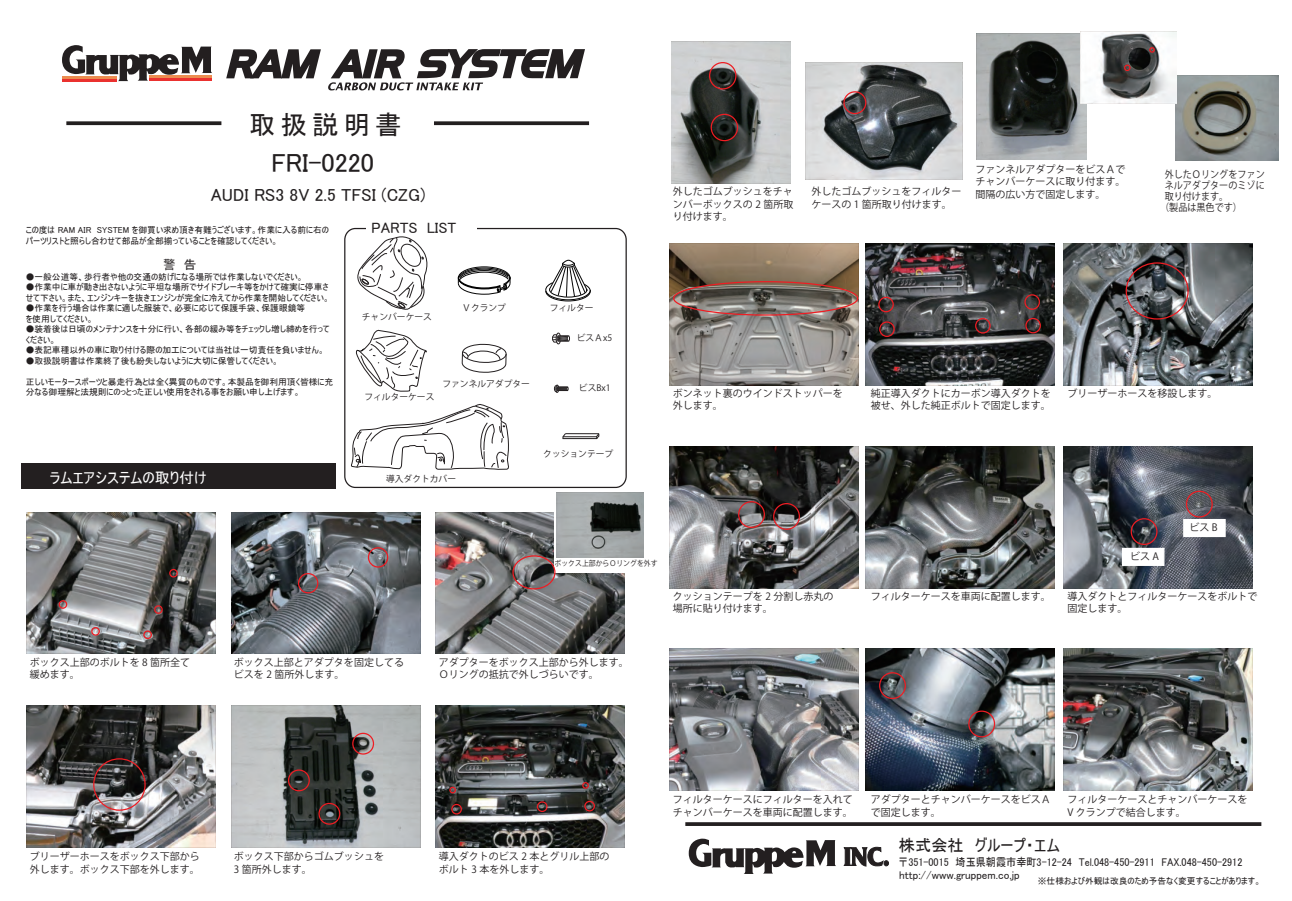
<style>
.page{position:relative;width:1292px;height:901px;background:#fff}
.page>*{position:absolute;margin:0;border:0;box-sizing:border-box;transform-origin:0 0}
.t1{font:26.25px/38.2px "MS UI Gothic";color:#231f20;text-align:center}
.t2{font:17.5px "MS UI Gothic";color:#231f20}
.t3{font:16.25px "MS UI Gothic";color:#231f20}
.t4{font:15px "MS UI Gothic";color:#fff}
.t5{font:15px "MS UI Gothic";color:#231f20}
.t6{font:12.5px "MS UI Gothic";color:#231f20}
.t7{font:11.25px/12.9px "MS UI Gothic";color:#231f20;scale:.9 1}
.t8{font:10px/12.5px "Koz Go Pro";color:#231f20}
.t9{font:10px "Koz Go Pro";color:#231f20;scale:.91 1}
.t10{font:8.75px/10.5px "MS UI Gothic";color:#231f20}
.t11{font:8.75px "Koz Go Pro";color:#231f20}
.t12{font:7.5px "Koz Go Pro";color:#231f20;scale:.92 1}
</style>
<div class="page">
<div style="left:21px;top:464px;width:314px;height:25px;background:#231f20"></div>
<svg style="left:66px;top:121px;width:155px;height:4px"></svg>
<svg style="left:434px;top:121px;width:155px;height:4px"></svg>
<svg style="left:62px;top:45px;width:150px;height:36px"></svg>
<svg style="left:843px;top:846px;width:46px;height:20px"></svg>
<svg style="left:688px;top:838px;width:148px;height:35px"></svg>
<hr style="left:685px;top:822px;width:576px;height:3px;background:#231f20">
<svg style="left:226px;top:49px;width:95px;height:29px"></svg>
<svg style="left:328px;top:49px;width:257px;height:41px"></svg>
<div style="left:344px;top:228px;width:283px;height:260px;border:1px solid #231f20;border-radius:11px"></div>
<div style="left:366px;top:219px;width:111px;height:17px;background:#fff"></div>
<svg style="left:554px;top:384px;width:14px;height:9px"></svg>
<div style="left:556px;top:333px;width:5px;height:11px;border:1px solid #231f20;border-radius:50%"></div>
<svg style="left:552px;top:334px;width:18px;height:8px"></svg>
<img style="left:27px;top:512px;width:189px;height:141px">
<div style="left:91px;top:627px;width:9px;height:8px;border:1px solid #ee1d23;border-radius:50%"></div>
<div style="left:59px;top:600px;width:8px;height:8px;border:1px solid #ee1d23;border-radius:50%"></div>
<div style="left:143px;top:630px;width:9px;height:9px;border:1px solid #ee1d23;border-radius:50%"></div>
<div style="left:154px;top:605px;width:9px;height:8px;border:1px solid #ee1d23;border-radius:50%"></div>
<div style="left:169px;top:568px;width:9px;height:9px;border:1px solid #ee1d23;border-radius:50%"></div>
<img style="left:231px;top:512px;width:189px;height:141px">
<div style="left:298px;top:573px;width:20px;height:20px;border:1px solid #ee1d23;border-radius:50%"></div>
<img style="left:436px;top:512px;width:189px;height:141px">
<img style="left:27px;top:705px;width:189px;height:142px">
<div style="left:93px;top:758px;width:53px;height:52px;border:1px solid #ee1d23;border-radius:50%"></div>
<img style="left:231px;top:705px;width:189px;height:142px">
<div style="left:352px;top:732px;width:22px;height:22px;border:1px solid #ee1d23;border-radius:50%"></div>
<div style="left:288px;top:769px;width:22px;height:22px;border:1px solid #ee1d23;border-radius:50%"></div>
<div style="left:318px;top:802px;width:22px;height:22px;border:1px solid #ee1d23;border-radius:50%"></div>
<img style="left:436px;top:705px;width:189px;height:142px">
<div style="left:582px;top:782px;width:7px;height:6px;border:1px solid #ee1d23;border-radius:50%"></div>
<div style="left:449px;top:786px;width:7px;height:7px;border:1px solid #ee1d23;border-radius:50%"></div>
<div style="left:584px;top:800px;width:11px;height:11px;border:1px solid #ee1d23;border-radius:50%"></div>
<div style="left:537px;top:801px;width:10px;height:10px;border:1px solid #ee1d23;border-radius:50%"></div>
<div style="left:451px;top:803px;width:11px;height:11px;border:1px solid #ee1d23;border-radius:50%"></div>
<div style="left:554px;top:496px;width:89px;height:76px;background:#fff"></div>
<img style="left:556px;top:492px;width:87px;height:65px">
<img style="left:669px;top:243px;width:189px;height:142px">
<div style="left:673px;top:281px;width:185px;height:34px;border:1px solid #ee1d23;border-radius:50%"></div>
<img style="left:866px;top:243px;width:189px;height:142px">
<div style="left:879px;top:321px;width:15px;height:16px;border:1px solid #ee1d23;border-radius:50%"></div>
<div style="left:975px;top:318px;width:15px;height:15px;border:1px solid #ee1d23;border-radius:50%"></div>
<div style="left:1025px;top:318px;width:16px;height:15px;border:1px solid #ee1d23;border-radius:50%"></div>
<div style="left:1024px;top:294px;width:16px;height:16px;border:1px solid #ee1d23;border-radius:50%"></div>
<div style="left:878px;top:297px;width:16px;height:15px;border:1px solid #ee1d23;border-radius:50%"></div>
<img style="left:1063px;top:243px;width:189px;height:142px">
<div style="left:1125px;top:262px;width:63px;height:57px;border:1px solid #ee1d23;border-radius:50%"></div>
<img style="left:669px;top:446px;width:189px;height:142px">
<div style="left:738px;top:501px;width:27px;height:27px;border:1px solid #ee1d23;border-radius:50%"></div>
<div style="left:773px;top:503px;width:27px;height:27px;border:1px solid #ee1d23;border-radius:50%"></div>
<img style="left:866px;top:446px;width:189px;height:142px">
<img style="left:1063px;top:446px;width:189px;height:142px">
<div style="left:1130px;top:518px;width:27px;height:27px;border:1px solid #ee1d23;border-radius:50%"></div>
<div style="left:1185px;top:490px;width:27px;height:27px;border:1px solid #ee1d23;border-radius:50%"></div>
<img style="left:669px;top:648px;width:189px;height:142px">
<img style="left:866px;top:648px;width:189px;height:142px">
<div style="left:879px;top:672px;width:27px;height:27px;border:1px solid #ee1d23;border-radius:50%"></div>
<div style="left:968px;top:710px;width:27px;height:27px;border:1px solid #ee1d23;border-radius:50%"></div>
<img style="left:1063px;top:648px;width:189px;height:142px">
<svg style="left:357px;top:236px;width:71px;height:74px"></svg>
<svg style="left:545px;top:259px;width:46px;height:42px"></svg>
<svg style="left:458px;top:266px;width:53px;height:29px"></svg>
<svg style="left:351px;top:329px;width:158px;height:300px"></svg>
<hr style="left:562px;top:436px;width:35px;height:1px;background:#231f20">
<hr style="left:562px;top:438px;width:35px;height:1px;background:#231f20">
<svg style="left:562px;top:433px;width:4px;height:5px"></svg>
<svg style="left:595px;top:433px;width:5px;height:6px"></svg>
<hr style="left:565px;top:433px;width:34px;height:1px;background:#231f20">
<div style="left:512px;top:555px;width:43px;height:34px;border:1px solid #ee1d23;border-radius:50%"></div>
<div style="left:1183px;top:519px;width:42px;height:18px;background:#fff"></div>
<div style="left:1122px;top:547px;width:42px;height:19px;background:#fff;border:1px solid #fff"></div>
<img style="left:671px;top:41px;width:120px;height:142px">
<img style="left:976px;top:34px;width:111px;height:126px">
<div style="left:709px;top:62px;width:27px;height:27px;border:1px solid #ee1d23;border-radius:50%"></div>
<div style="left:710px;top:114px;width:28px;height:27px;border:1px solid #ee1d23;border-radius:50%"></div>
<img style="left:806px;top:62px;width:156px;height:118px">
<div style="left:843px;top:91px;width:23px;height:23px;border:1px solid #ee1d23;border-radius:50%"></div>
<img style="left:1175px;top:75px;width:103px;height:86px">
<img style="left:1080px;top:32px;width:96px;height:71px">
<svg style="left:1124px;top:65px;width:6px;height:6px"></svg>
<svg style="left:1149px;top:47px;width:5px;height:6px"></svg>
<h1 class="t1" style="left:249px;top:105px;width:154px">取扱説明書<br>FRI-0220</h1>
<h2 class="t2" style="left:211px;top:186px;width:216px">AUDI RS3 8V 2.5 TFSI (CZG)</h2>
<p class="t10" style="left:26px;top:225px;width:305px">この度は RAM AIR　SYSTEM を御買い求め頂き有難うございます。作業に入る前に右のパーツリストと照らし合わせて部品が全部揃っていることを確認してください。</p>
<p class="t6" style="left:163px;top:258px;width:35px">警　告</p>
<p class="t10" style="left:26px;top:271px;width:279px">●一般公道等、歩行者や他の交通の妨げになる場所では作業しないでください。</p>
<p class="t10" style="left:26px;top:282px;width:305px">●作業中に車が動き出さないように平坦な場所でサイドブレーキ等をかけて確実に停車させて下さい。また、エンジンキーを抜きエンジンが完全に冷えてから作業を開始してください。</p>
<p class="t10" style="left:26px;top:303px;width:281px">●作業を行う場合は作業に適した服装で、必要に応じて保護手袋、保護眼鏡等を使用してください。</p>
<p class="t10" style="left:26px;top:324px;width:306px">●装着後は日頃のメンテナンスを十分に行い、各部の緩み等をチェックし増し締めを行ってください。</p>
<p class="t10" style="left:26px;top:345px;width:300px">●表記車種以外の車に取り付ける際の加工については当社は一切責任を負いません。</p>
<p class="t10" style="left:26px;top:355px;width:254px">●取扱説明書は作業終了後も紛失しないように大切に保管してください。</p>
<p class="t10" style="left:26px;top:376px;width:309px">正しいモータースポーツと暴走行為とは全く異質のものです。本製品を御利用頂く皆様に充分なる御理解と法規則にのっとった正しい使用をされる事をお願い申し上げます。</p>
<h3 class="t5" style="left:371px;top:220px;width:86px">PARTS LIST</h3>
<p class="t11" style="left:362px;top:311px;width:71px">チャンバーケース</p>
<p class="t11" style="left:462px;top:302px;width:45px">Ｖクランプ</p>
<p class="t11" style="left:364px;top:391px;width:71px">フィルターケース</p>
<p class="t11" style="left:442px;top:377px;width:89px">ファンネルアダプター</p>
<p class="t11" style="left:550px;top:302px;width:45px">フィルター</p>
<p class="t11" style="left:577px;top:332px;width:37px">ビスＡx5</p>
<p class="t11" style="left:579px;top:382px;width:33px">ビスBx1</p>
<h3 class="t4" style="left:50px;top:469px;width:158px">ラムエアシステムの取り付け</h3>
<p class="t11" style="left:386px;top:473px;width:71px">導入ダクトカバー</p>
<p class="t11" style="left:543px;top:448px;width:71px">クッションテープ</p>
<p class="t12" style="left:554px;top:558px;width:114px">ボックス上部からＯリングを外す</p>
<p class="t8" style="left:673px;top:185px;width:122px;text-align:justify">外したゴムブッシュをチャンバーボックスの 2 箇所取り付けます。</p>
<p class="t8" style="left:811px;top:185px;width:151px">外したゴムブッシュをフィルターケースの 1 箇所取り付けます。</p>
<p class="t8" style="left:975px;top:163px;width:151px;text-align:justify">ファンネルアダプターをビスＡでチャンバーケースに取り付ます。間隔の広い方で固定します。</p>
<p class="t9" style="left:1164px;top:167px;width:111px">外したＯリングをファン</p>
<p class="t9" style="left:1164px;top:179px;width:111px">ネルアダプターのミゾに</p>
<p class="t9" style="left:1164px;top:190px;width:71px">取り付けます。</p>
<p class="t9" style="left:1160px;top:201px;width:91px">（製品は黒色です）</p>
<p class="t8" style="left:673px;top:387px;width:171px">ボンネット裏のウインドストッパーを外します。</p>
<p class="t8" style="left:870px;top:387px;width:181px">純正導入ダクトにカーボン導入ダクトを被せ、外した純正ボルトで固定します。</p>
<p class="t8" style="left:1067px;top:387px;width:151px">ブリーザーホースを移設します。</p>
<p class="t8" style="left:673px;top:590px;width:162px">クッションテープを 2 分割し赤丸の場所に貼り付けます。</p>
<p class="t8" style="left:870px;top:590px;width:181px">フィルターケースを車両に配置します。</p>
<p class="t8" style="left:1130px;top:550px;width:31px">ビス A</p>
<p class="t8" style="left:1189px;top:521px;width:30px">ビス B</p>
<p class="t8" style="left:1067px;top:590px;width:191px">導入ダクトとフィルターケースをボルトで固定します。</p>
<p class="t8" style="left:30px;top:656px;width:162px">ボックス上部のボルトを 8 箇所全て緩めます。</p>
<p class="t8" style="left:234px;top:656px;width:172px">ボックス上部とアダプタを固定してるビスを 2 箇所外します。</p>
<p class="t8" style="left:439px;top:656px;width:191px">アダプターをボックス上部から外します。<br>Ｏリングの抵抗で外しづらいです。</p>
<p class="t8" style="left:30px;top:850px;width:171px">ブリーザーホースをボックス下部から外します。ボックス下部を外します。</p>
<p class="t8" style="left:234px;top:850px;width:152px">ボックス下部からゴムブッシュを<br>3 箇所外します。</p>
<p class="t8" style="left:439px;top:850px;width:172px">導入ダクトのビス 2 本とグリル上部のボルト 3 本を外します。</p>
<p class="t8" style="left:673px;top:793px;width:181px">フィルターケースにフィルターを入れてチャンバーケースを車両に配置します。</p>
<p class="t8" style="left:870px;top:793px;width:181px">アダプターとチャンバーケースをビスＡで固定します。</p>
<p class="t8" style="left:1067px;top:793px;width:181px">フィルターケースとチャンバーケースを<br>V クランプで結合します。</p>
<h3 class="t3" style="left:899px;top:836px;width:162px">株式会社　グループ・エム</h3>
<p class="t7" style="left:898px;top:855px;width:384px">〒351-0015　埼玉県朝霞市幸町3-12-24　Tel.048-450-2911　FAX.048-450-2912 http://www.gruppem.co.jp</p>
<p class="t10" style="left:1037px;top:875px;width:225px">※仕様および外観は改良のため予告なく変更することがあります。</p>
</div>
